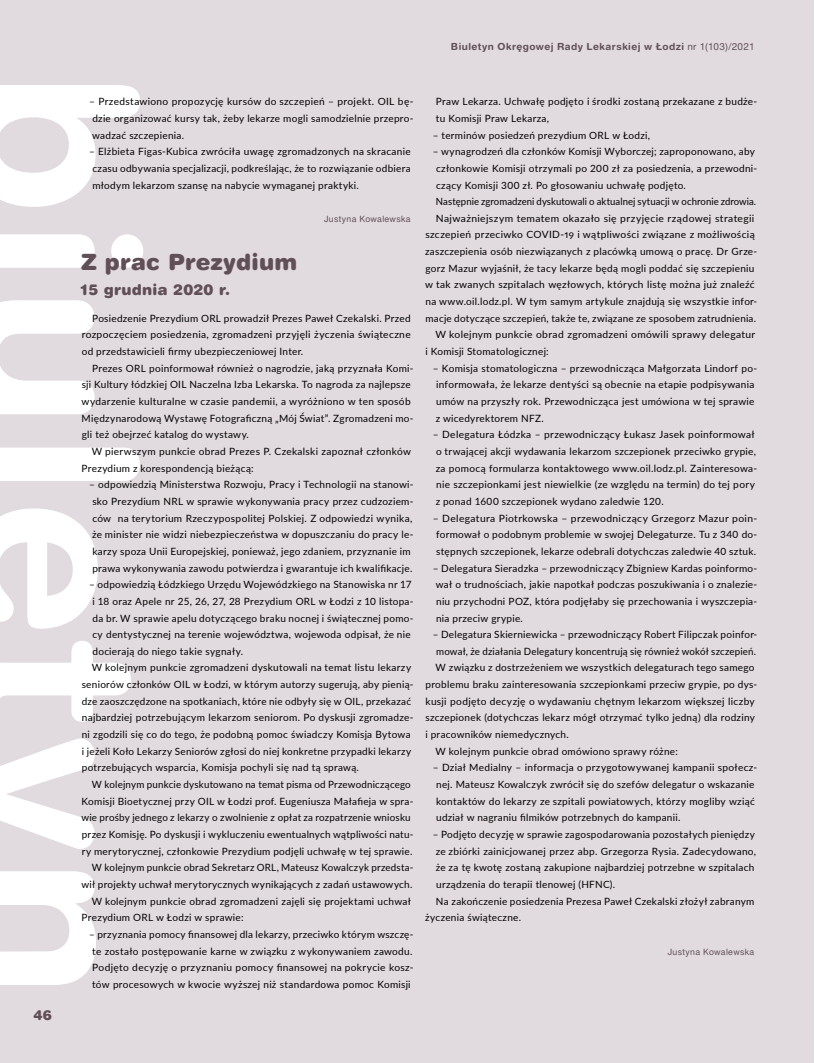
<style>
.page{position:relative;width:815px;height:1063px;background:#fff}
.page>*{position:absolute;margin:0;border:0;box-sizing:border-box;transform-origin:0 0}
.biu_tytuł_1{font:22.5px "Switzer Rnd EFN Black";letter-spacing:.01em;color:#604f57}
.biu_tytuł_2{font:15px "Switzer Rnd EFN Black";letter-spacing:.015em;color:#604f57}
.t1{font:13.75px "Switzer Rnd EFN Black";color:#604f57}
.biu_lista_cyfry{font:10px/16.6px "Lato";letter-spacing:.03em;color:#000}
.biu_tekst{font:10px/16.6px "Lato";letter-spacing:.025em;color:#000}
.biu_tekst-2{font:10px "Lato";letter-spacing:.005em;color:#000;scale:.96 1}
.t2{font:700 9.75px "Switzer Rnd EFN";letter-spacing:.045em;color:#604f57}
.biu_autor_artykułu{font:8.75px "Switzer Rnd EFN";letter-spacing:.035em;color:#604f57}
.s1{font-weight:400}
</style>
<div class="page">
<div style="left:0;top:0;width:814px;height:1063px;background:#e1dade"></div>
<svg style="left:0;top:85px;width:143px;height:900px"></svg>
<h3 class="t1" style="left:34px;top:1006px;width:20px">46</h3>
<p class="t2" style="left:451px;top:40px;width:305px">Biuletyn Okręgowej Rady Lekarskiej w Łodzi <span class="s1">nr 1(103)/2021</span></p>
<p class="biu_lista_cyfry" style="left:92px;top:93px;width:323px;text-align:justify;text-indent:-3px">– Przedstawiono propozycję kursów do szczepień – projekt. OIL bę&shy;dzie organizować kursy tak, żeby lekarze mogli samodzielnie przepro&shy;wadzać szczepienia.</p>
<p class="biu_lista_cyfry" style="left:92px;top:143px;width:320px;text-align:justify;text-indent:-3px">– Elżbieta Figas-Kubica zwróciła uwagę zgromadzonych na skracanie czasu odbywania specjalizacji, podkreślając, że to rozwiązanie odbiera młodym lekarzom szansę na nabycie wymaganej praktyki.</p>
<p class="biu_autor_artykułu" style="left:324px;top:214px;width:88px">Justyna Kowalewska</p>
<p class="biu_tytuł_1" style="left:81px;top:248px;width:218px">Z prac Prezydium</p>
<p class="biu_tytuł_2" style="left:80px;top:280px;width:152px">15 grudnia 2020 r.</p>
<p class="biu_tekst" style="left:82px;top:309px;width:331px;text-align:justify;text-indent:10px">Posiedzenie Prezydium ORL prowadził Prezes Paweł Czekalski. Przed rozpoczęciem posiedzenia, zgromadzeni przyjęli życzenia świąteczne od przedstawicieli firmy ubezpieczeniowej Inter.</p>
<p class="biu_tekst" style="left:82px;top:359px;width:333px;text-indent:11px">Prezes ORL poinformował również o nagrodzie, jaką przyznała Komi&shy;sji Kultury łódzkiej OIL Naczelna Izba Lekarska. To nagroda za najlepsze wydarzenie kulturalne w czasie pandemii, a wyróżniono w ten sposób Międzynarodową Wystawę Fotograficzną „Mój Świat”. Zgromadzeni mo&shy;gli też obejrzeć katalog do wystawy.</p>
<p class="biu_tekst" style="left:82px;top:443px;width:331px;text-indent:10px">W pierwszym punkcie obrad Prezes P. Czekalski zapoznał członków<br>Prezydium z korespondencją bieżącą:</p>
<p class="biu_lista_cyfry" style="left:89px;top:476px;width:326px;text-align:center">– odpowiedzią Ministerstwa Rozwoju, Pracy i Technologii na stanowi&shy;sko Prezydium NRL w sprawie wykonywania pracy przez cudzoziem&shy;ców na terytorium Rzeczypospolitej Polskiej. Z odpowiedzi wynika, że minister nie widzi niebezpieczeństwa w dopuszczaniu do pracy le&shy;karzy spoza Unii Europejskiej, ponieważ, jego zdaniem, przyznanie im prawa wykonywania zawodu potwierdza i gwarantuje ich kwalifikacje.</p>
<p class="biu_lista_cyfry" style="left:92px;top:576px;width:323px;text-indent:-3px">– odpowiedzią Łódzkiego Urzędu Wojewódzkiego na Stanowiska nr 17 i 18 oraz Apele nr 25, 26, 27, 28 Prezydium ORL w Łodzi z 10 listopa&shy;da br. W sprawie apelu dotyczącego braku nocnej i świątecznej pomo&shy;cy dentystycznej na terenie województwa, wojewoda odpisał, że nie docierają do niego takie sygnały.</p>
<p class="biu_tekst" style="left:82px;top:659px;width:333px;text-indent:10px">W kolejnym punkcie zgromadzeni dyskutowali na temat listu lekarzy seniorów członków OIL w Łodzi, w którym autorzy sugerują, aby pienią&shy;dze zaoszczędzone na spotkaniach, które nie odbyły się w OIL, przekazać najbardziej potrzebującym lekarzom seniorom. Po dyskusji zgromadze&shy;ni zgodzili się co do tego, że podobną pomoc świadczy Komisja Bytowa i jeżeli Koło Lekarzy Seniorów zgłosi do niej konkretne przypadki lekarzy potrzebujących wsparcia, Komisja pochyli się nad tą sprawą.</p>
<p class="biu_tekst" style="left:82px;top:776px;width:333px;text-indent:10px">W kolejnym punkcie dyskutowano na temat pisma od Przewodniczącego Komisji Bioetycznej przy OIL w Łodzi prof. Eugeniusza Małafieja w spra&shy;wie prośby jednego z lekarzy o zwolnienie z opłat za rozpatrzenie wniosku przez Komisję. Po dyskusji i wykluczeniu ewentualnych wątpliwości natu&shy;ry merytorycznej, członkowie Prezydium podjęli uchwałę w tej sprawie.</p>
<p class="biu_tekst" style="left:82px;top:859px;width:333px;text-align:right">W kolejnym punkcie obrad Sekretarz ORL, Mateusz Kowalczyk przedsta&shy;wił projekty uchwał merytorycznych wynikających z zadań ustawowych.</p>
<p class="biu_tekst" style="left:82px;top:892px;width:331px;text-indent:10px">W kolejnym punkcie obrad zgromadzeni zajęli się projektami uchwał<br>Prezydium ORL w Łodzi w sprawie:</p>
<p class="biu_lista_cyfry" style="left:89px;top:926px;width:326px;text-align:center">– przyznania pomocy finansowej dla lekarzy, przeciwko którym wszczę&shy;te zostało postępowanie karne w związku z wykonywaniem zawodu.<br>Podjęto decyzję o przyznaniu pomocy finansowej na pokrycie kosz&shy;tów procesowych w kwocie wyższej niż standardowa pomoc Komisji</p>
<p class="biu_lista_cyfry" style="left:436px;top:93px;width:323px">Praw Lekarza. Uchwałę podjęto i środki zostaną przekazane z budże&shy;tu Komisji Praw Lekarza,</p>
<p class="biu_lista_cyfry" style="left:433px;top:126px;width:219px">– terminów posiedzeń prezydium ORL w Łodzi,</p>
<p class="biu_lista_cyfry" style="left:436px;top:143px;width:323px;text-indent:-3px">– wynagrodzeń dla członków Komisji Wyborczej; zaproponowano, aby członkowie Komisji otrzymali po 200 zł za posiedzenia, a przewodni&shy;czący Komisji 300 zł. Po głosowaniu uchwałę podjęto.</p>
<p class="biu_tekst-2" style="left:436px;top:194px;width:335px">Następnie zgromadzeni dyskutowali o aktualnej sytuacji w ochronie zdrowia.</p>
<p class="biu_tekst" style="left:425px;top:209px;width:334px;text-indent:11px">Najważniejszym tematem okazało się przyjęcie rządowej strategii szczepień przeciwko COVID-19 i wątpliwości związane z możliwością zaszczepienia osób niezwiązanych z placówką umową o pracę. Dr Grze&shy;gorz Mazur wyjaśnił, że tacy lekarze będą mogli poddać się szczepieniu w tak zwanych szpitalach węzłowych, których listę można już znaleźć na www.oil.lodz.pl. W tym samym artykule znajdują się wszystkie infor&shy;macje dotyczące szczepień, także te, związane ze sposobem zatrudnienia.</p>
<p class="biu_tekst" style="left:426px;top:326px;width:331px;text-indent:10px">W kolejnym punkcie obrad zgromadzeni omówili sprawy delegatur i Komisji Stomatologicznej:</p>
<p class="biu_lista_cyfry" style="left:433px;top:359px;width:326px">– Komisja stomatologiczna – przewodnicząca Małgorzata Lindorf po&shy;informowała, że lekarze dentyści są obecnie na etapie podpisywania umów na przyszły rok. Przewodnicząca jest umówiona w tej sprawie z wicedyrektorem NFZ.</p>
<p class="biu_lista_cyfry" style="left:433px;top:426px;width:326px">– Delegatura Łódzka – przewodniczący Łukasz Jasek poinformował o trwającej akcji wydawania lekarzom szczepionek przeciwko grypie, za pomocą formularza kontaktowego www.oil.lodz.pl. Zainteresowa&shy;nie szczepionkami jest niewielkie (ze względu na termin) do tej pory z ponad 1600 szczepionek wydano zaledwie 120.</p>
<p class="biu_lista_cyfry" style="left:433px;top:509px;width:326px;text-align:center">– Delegatura Piotrkowska – przewodniczący Grzegorz Mazur poin&shy;formował o podobnym problemie w swojej Delegaturze. Tu z 340 do&shy;stępnych szczepionek, lekarze odebrali dotychczas zaledwie 40 sztuk.</p>
<p class="biu_lista_cyfry" style="left:436px;top:559px;width:323px;text-align:justify;text-indent:-3px">– Delegatura Sieradzka – przewodniczący Zbigniew Kardas poinformo&shy;wał o trudnościach, jakie napotkał podczas poszukiwania i o znalezie&shy;niu przychodni POZ, która podjęłaby się przechowania i wyszczepia&shy;nia przeciw grypie.</p>
<p class="biu_lista_cyfry" style="left:433px;top:626px;width:326px;text-align:center">– Delegatura Skierniewicka – przewodniczący Robert Filipczak poinfor&shy;mował, że działania Delegatury koncentrują się również wokół szczepień.</p>
<p class="biu_tekst" style="left:425px;top:659px;width:333px;text-indent:10px">W związku z dostrzeżeniem we wszystkich delegaturach tego samego problemu braku zainteresowania szczepionkami przeciw grypie, po dys&shy;kusji podjęto decyzję o wydawaniu chętnym lekarzom większej liczby szczepionek (dotychczas lekarz mógł otrzymać tylko jedną) dla rodziny i pracowników niemedycznych.</p>
<p class="biu_tekst" style="left:436px;top:742px;width:244px">W kolejnym punkcie obrad omówiono sprawy różne:</p>
<p class="biu_lista_cyfry" style="left:436px;top:759px;width:323px;text-indent:-3px">– Dział Medialny – informacja o przygotowywanej kampanii społecz&shy;nej. Mateusz Kowalczyk zwrócił się do szefów delegatur o wskazanie kontaktów do lekarzy ze szpitali powiatowych, którzy mogliby wziąć udział w nagraniu filmików potrzebnych do kampanii.</p>
<p class="biu_lista_cyfry" style="left:433px;top:826px;width:325px">– Podjęto decyzję w sprawie zagospodarowania pozostałych pieniędzy ze zbiórki zainicjowanej przez abp. Grzegorza Rysia. Zadecydowano, że za tę kwotę zostaną zakupione najbardziej potrzebne w szpitalach urządzenia do terapii tlenowej (HFNC).</p>
<p class="biu_tekst" style="left:425px;top:892px;width:331px;text-indent:11px">Na zakończenie posiedzenia Prezesa Paweł Czekalski złożył zabranym życzenia świąteczne.</p>
<p class="biu_autor_artykułu" style="left:668px;top:946px;width:88px">Justyna Kowalewska</p>
</div>
